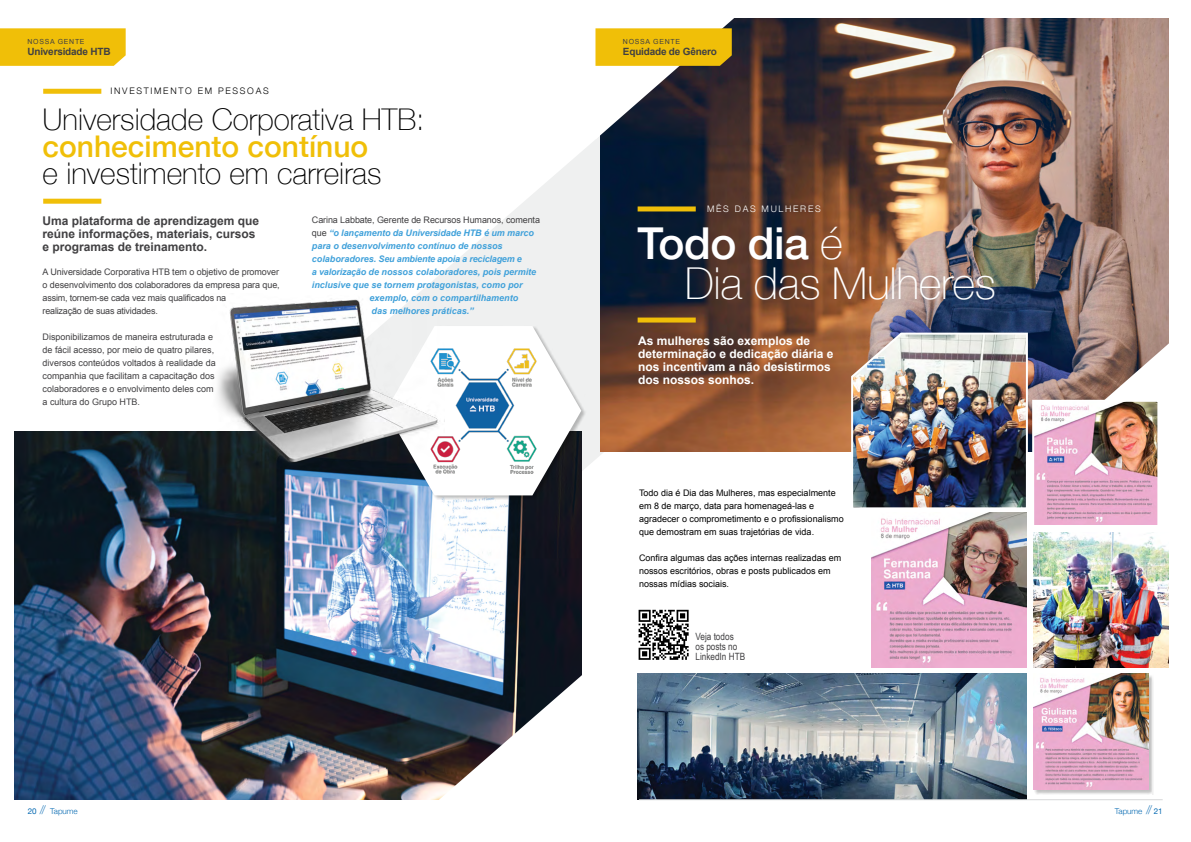
<style>
.page{position:relative;width:1191px;height:842px;background:#fff}
.page>*{position:absolute;margin:0;border:0;box-sizing:border-box;transform-origin:0 0}
.t1{font:100 43.9px/39.9px "Helvetica Neue";letter-spacing:-.01em;color:#fff}
.t2{font:100 29.9px "Helvetica Neue";color:#000}
.t3{font:500 29.9px "Helvetica Neue";color:#f0bf08}
.t4{font:700 12px/13px "Arial";color:#fff}
.t5{font:700 12px/13px "Arial";color:#414042}
.t6{font:700 10px "Arial";letter-spacing:-.02em;color:#414042}
.t7{font:10px/10px "Arial Narrow";color:#414042}
.t8{font:9px/13px "Arial";letter-spacing:-.01em;color:#414042}
.t9{font:9px/13px "Arial";color:#000}
.t10{font:italic 700 9px "Arial";color:#40a1da}
.t11{font:italic 700 9px "Arial";letter-spacing:-.02em;color:#40a1da}
.t12{font:300 9px "Helvetica Neue";letter-spacing:.19em;color:#000}
.t13{font:300 9px "Helvetica Neue";letter-spacing:.19em;color:#fff}
.t14{font:300 8px "Helvetica Neue";color:#0067b1}
.t15{font:7px "Arial";letter-spacing:.1em;color:#414042}
.s1{font-weight:400;font-style:normal;color:#414042}
.s2{font-weight:500}
.s3{font-weight:400}
.s4{font-weight:100;font-size:12px}
</style>
<div class="page">
<svg style="left:418px;top:139px;width:183px;height:270px;fill:#eff0f0"></svg>
<svg style="left:581px;top:409px;width:73px;height:265px"></svg>
<img style="left:601px;top:18px;width:567px;height:434px">
<img style="left:850px;top:332px;width:319px;height:176px">
<img style="left:1035px;top:403px;width:121px;height:121px">
<div style="left:1032px;top:400px;width:127px;height:127px;border:2px solid #fff"></div>
<img style="left:872px;top:513px;width:155px;height:155px">
<img style="left:637px;top:674px;width:389px;height:125px">
<img style="left:1033px;top:533px;width:135px;height:135px">
<hr style="left:639px;top:799px;width:523px;height:1px;background:#d6d7d8">
<div style="left:1033px;top:674px;width:121px;height:121px;background:#000;opacity:.25"></div>
<img style="left:1033px;top:674px;width:115px;height:115px">
<img style="left:14px;top:431px;width:567px;height:369px">
<div style="left:43px;top:89px;width:58px;height:5px;background:#f0bf08"></div>
<div style="left:43px;top:199px;width:58px;height:5px;background:#f0bf08"></div>
<div style="left:637px;top:206px;width:58px;height:5px;background:#f0bf08"></div>
<div style="left:637px;top:318px;width:58px;height:5px;background:#f0bf08"></div>
<svg style="left:595px;top:18px;width:160px;height:121px"></svg>
<svg style="left:0;top:28px;width:126px;height:38px;background:#f0c00f"></svg>
<div style="left:385px;top:325px;width:201px;height:175px;background:#000;opacity:.25"></div>
<svg style="left:386px;top:326px;width:195px;height:169px"></svg>
<img style="left:421px;top:341px;width:124px;height:139px">
<img style="left:205px;top:294px;width:239px;height:173px">
<svg style="left:390px;top:663px;width:205px;height:137px"></svg>
<div style="left:635px;top:606px;width:57px;height:57px;background:#fff"></div>
<svg style="left:638px;top:609px;width:51px;height:51px"></svg>
<p class="t15" style="left:27px;top:37px;width:59px">NOSSA GENTE</p>
<p class="t6" style="left:27px;top:44px;width:85px">Universidade HTB</p>
<p class="t12" style="left:111px;top:84px;width:160px">INVESTIMENTO EM PESSOAS</p>
<h2 class="t2" style="left:43px;top:96px;width:383px">Universidade Corporativa HTB:</h2>
<h2 class="t3" style="left:43px;top:122px;width:327px">conhecimento contínuo</h2>
<h2 class="t2" style="left:43px;top:151px;width:340px">e investimento em carreiras</h2>
<p class="t15" style="left:623px;top:37px;width:59px">NOSSA GENTE</p>
<p class="t6" style="left:623px;top:44px;width:95px">Equidade de Gênero</p>
<p class="t13" style="left:707px;top:202px;width:115px">MÊS DAS MULHERES</p>
<p class="t8" style="left:312px;top:213px;width:230px">Carina Labbate, Gerente de Recursos Humanos, comenta</p>
<p class="t10" style="left:312px;top:227px;width:223px"><span class="s1">que</span> “o lançamento da Universidade HTB é um marco</p>
<p class="t10" style="left:312px;top:240px;width:192px">para o desenvolvimento contínuo de nossos</p>
<p class="t11" style="left:312px;top:253px;width:211px">colaboradores. Seu ambiente apoia a reciclagem e</p>
<p class="t10" style="left:312px;top:266px;width:226px">a valorização de nossos colaboradores, pois permite</p>
<p class="t10" style="left:312px;top:279px;width:212px">inclusive que se tornem protagonistas, como por</p>
<p class="t10" style="left:370px;top:292px;width:150px">exemplo, com o compartilhamento</p>
<p class="t10" style="left:372px;top:305px;width:104px">das melhores práticas.”</p>
<h3 class="t5" style="left:43px;top:215px;width:218px">Uma plataforma de aprendizagem que reúne informações, materiais, cursos e programas de treinamento.</h3>
<h1 class="t1" style="left:684px;top:222px;width:313px;text-indent:-47px"><span class="s2">Todo dia</span> é<br>Dia das Mulheres</h1>
<p class="t8" style="left:43px;top:265px;width:239px">A Universidade Corporativa HTB tem o objetivo de promover o desenvolvimento dos colaboradores da empresa para que, assim, tornem-se cada vez mais qualificados na<br>realização de suas atividades.</p>
<p class="t8" style="left:43px;top:330px;width:175px">Disponibilizamos de maneira estruturada e de fácil acesso, por meio de quatro pilares, diversos conteúdos voltados à realidade da companhia que facilitam a capacitação dos colaboradores e o envolvimento deles com a cultura do Grupo HTB.</p>
<h3 class="t4" style="left:638px;top:335px;width:197px">As mulheres são exemplos de determinação e dedicação diária e nos incentivam a não desistirmos dos nossos sonhos.</h3>
<p class="t9" style="left:639px;top:486px;width:206px">Todo dia é Dia das Mulheres, mas especialmente em 8 de março, data para homenageá-las e agradecer o comprometimento e o profissionalismo que demostram em suas trajetórias de vida.</p>
<p class="t9" style="left:639px;top:551px;width:204px">Confira algumas das ações internas realizadas em nossos escritórios, obras e posts publicados em nossas mídias sociais.</p>
<p class="t7" style="left:695px;top:631px;width:51px">Veja todos<br>os posts no<br>LinkedIn HTB</p>
<p class="t14" style="left:28px;top:804px;width:52px"><span class="s3">20</span> <span class="s4">//</span> Tapume</p>
<p class="t14" style="left:1115px;top:804px;width:49px">Tapume <span class="s4">//</span> <span class="s3">21</span></p>
</div>
